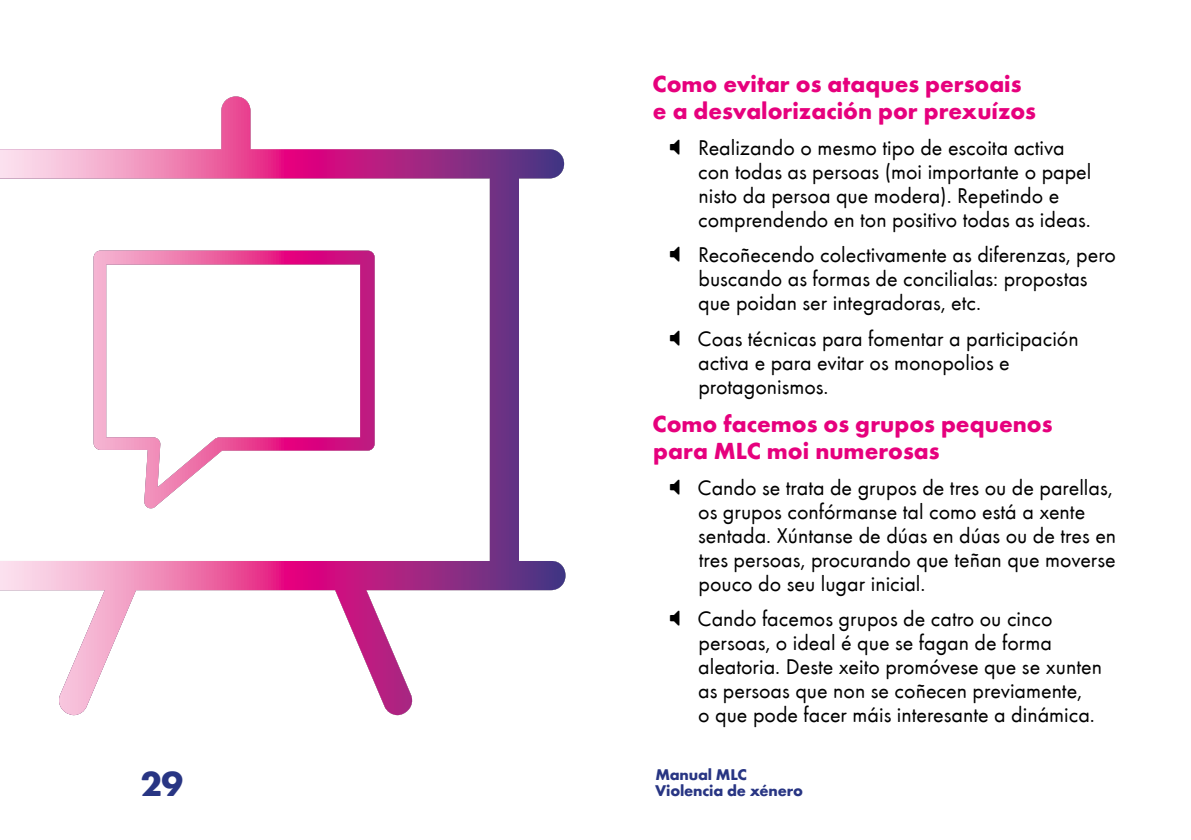
<style>
.page{position:relative;width:1191px;height:840px;background:#fff}
.page>*{position:absolute;margin:0;border:0;box-sizing:border-box;transform-origin:0 0}
.t1{font:700 36px "Futura Round";color:#283583}
.t2{font:700 24px/27px "Futura Round";color:#e6007d}
.t3{font:22px/24px "Futura Round";color:#000}
.t4{font:700 16px/16px "Futura Round";letter-spacing:-.01em;color:#283583}
</style>
<div class="page">
<svg style="left:0;top:96px;width:565px;height:618px"></svg>
<svg style="left:94px;top:250px;width:281px;height:258px"></svg>
<p class="t2" style="left:652px;top:69px;width:385px">Como evitar os ataques persoais e a desvalorización por prexuízos</p>
<p class="t3" style="left:698px;top:134px;width:395px">Realizando o mesmo tipo de escoita activa con todas as persoas (moi importante o papel nisto da persoa que modera). Repetindo e comprendendo en ton positivo todas as ideas.</p>
<p class="t3" style="left:698px;top:241px;width:419px">Recoñecendo colectivamente as diferenzas, pero buscando as formas de concilialas: propostas que poidan ser integradoras, etc.</p>
<p class="t3" style="left:697px;top:324px;width:383px">Coas técnicas para fomentar a participación activa e para evitar os monopolios e protagonismos.</p>
<p class="t2" style="left:652px;top:408px;width:401px">Como facemos os grupos pequenos para MLC moi numerosas</p>
<p class="t3" style="left:697px;top:473px;width:420px">Cando se trata de grupos de tres ou de parellas, os grupos confórmanse tal como está a xente sentada. Xúntanse de dúas en dúas ou de tres en tres persoas, procurando que teñan que moverse pouco do seu lugar inicial.</p>
<p class="t3" style="left:697px;top:604px;width:406px">Cando facemos grupos de catro ou cinco persoas, o ideal é que se fagan de forma aleatoria. Deste xeito promóvese que se xunten as persoas que non se coñecen previamente,<br>o que pode facer máis interesante a dinámica.</p>
<h1 class="t1" style="left:140px;top:755px;width:44px">29</h1>
<p class="t4" style="left:655px;top:764px;width:150px">Manual MLC<br>Violencia de xénero</p>
</div>
